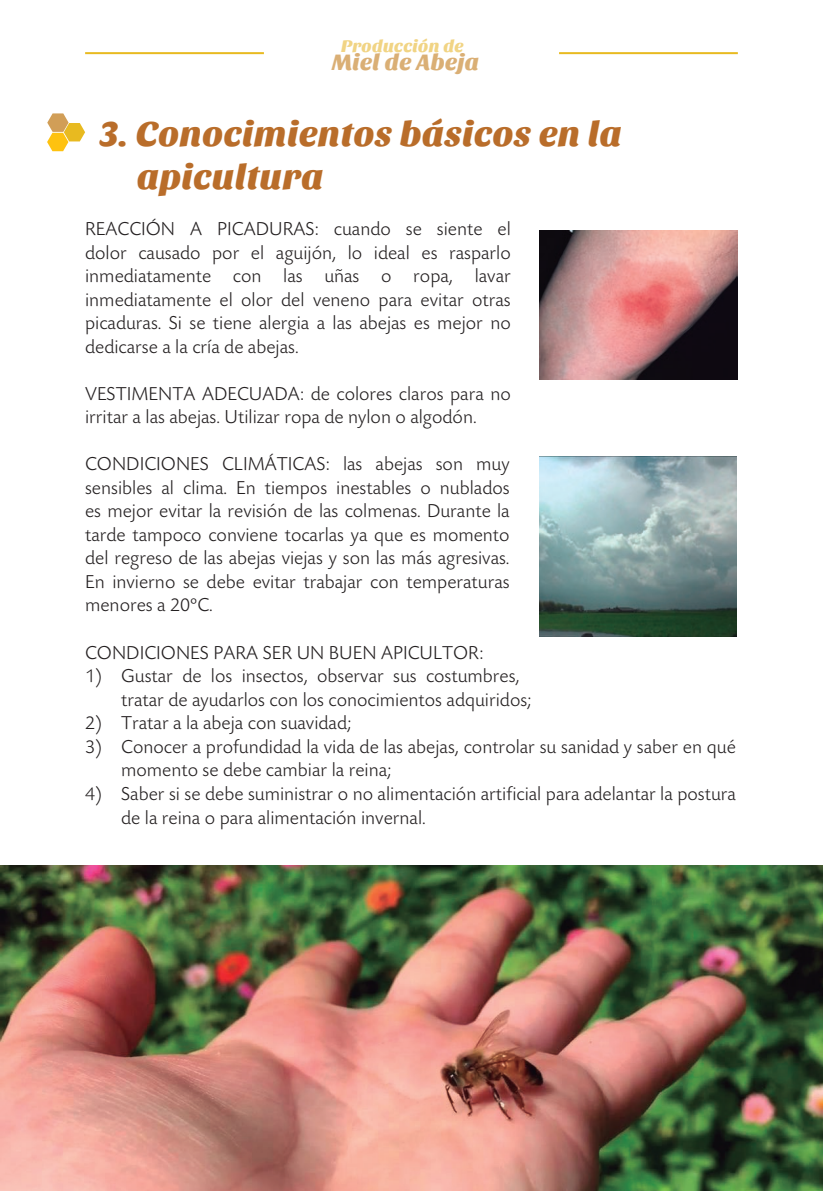
<style>
.page{position:relative;width:823px;height:1191px;background:#fff}
.page>*{position:absolute;margin:0;border:0;box-sizing:border-box;transform-origin:0 0}
.t1{font:36px/43.2px "Sansita One";color:#b96d2a}
.t2{font:23.4px "Sansita One";color:#daaf75}
.t3{font:300 19.6px/23.6px "Today SB";color:#231f20}
.t4{font:17.6px "Sansita One";color:#f1d484}
</style>
<div class="page">
<hr style="left:85px;top:52px;width:179px;height:2px;background:#e8ba20">
<hr style="left:558px;top:52px;width:179px;height:2px;background:#e8ba20">
<img style="left:539px;top:231px;width:198px;height:149px">
<img style="left:539px;top:456px;width:197px;height:180px">
<img style="left:0;top:865px;width:822px;height:326px">
<svg style="left:47px;top:113px;width:38px;height:38px"></svg>
<p class="t4" style="left:341px;top:36px;width:124px">Producción de</p>
<p class="t2" style="left:332px;top:49px;width:149px">Miel de Abeja</p>
<h1 class="t1" style="left:137px;top:113px;width:486px;text-indent:-37px">3. Conocimientos básicos en la apicultura</h1>
<p class="t3" style="left:85px;top:218px;width:427px;text-align:justify">REACCIÓN A PICADURAS: cuando se siente el dolor causado por el aguijón, lo ideal es rasparlo inmediatamente con las uñas o ropa, lavar inmediatamente el olor del veneno para evitar otras picaduras. Si se tiene alergia a las abejas es mejor no dedicarse a la cría de abejas.</p>
<p class="t3" style="left:85px;top:382px;width:427px">VESTIMENTA ADECUADA: de colores claros para no irritar a las abejas. Utilizar ropa de nylon o algodón.</p>
<p class="t3" style="left:85px;top:453px;width:426px;text-align:justify">CONDICIONES CLIMÁTICAS: las abejas son muy sensibles al clima. En tiempos inestables o nublados es mejor evitar la revisión de las colmenas. Durante la tarde tampoco conviene tocarlas ya que es momento del regreso de las abejas viejas y son las más agresivas.<br>En invierno se debe evitar trabajar con temperaturas menores a 20ºC.</p>
<p class="t3" style="left:85px;top:641px;width:399px">CONDICIONES PARA SER UN BUEN APICULTOR:</p>
<p class="t3" style="left:121px;top:665px;width:411px;text-indent:-36px">1) Gustar de los insectos, observar sus costumbres, tratar de ayudarlos con los conocimientos adquiridos;</p>
<p class="t3" style="left:85px;top:712px;width:267px">2) Tratar a la abeja con suavidad;</p>
<p class="t3" style="left:121px;top:735px;width:615px;text-indent:-36px">3) Conocer a profundidad la vida de las abejas, controlar su sanidad y saber en qué momento se debe cambiar la reina;</p>
<p class="t3" style="left:121px;top:782px;width:616px;text-indent:-36px">4) Saber si se debe suministrar o no alimentación artificial para adelantar la postura de la reina o para alimentación invernal.</p>
</div>
